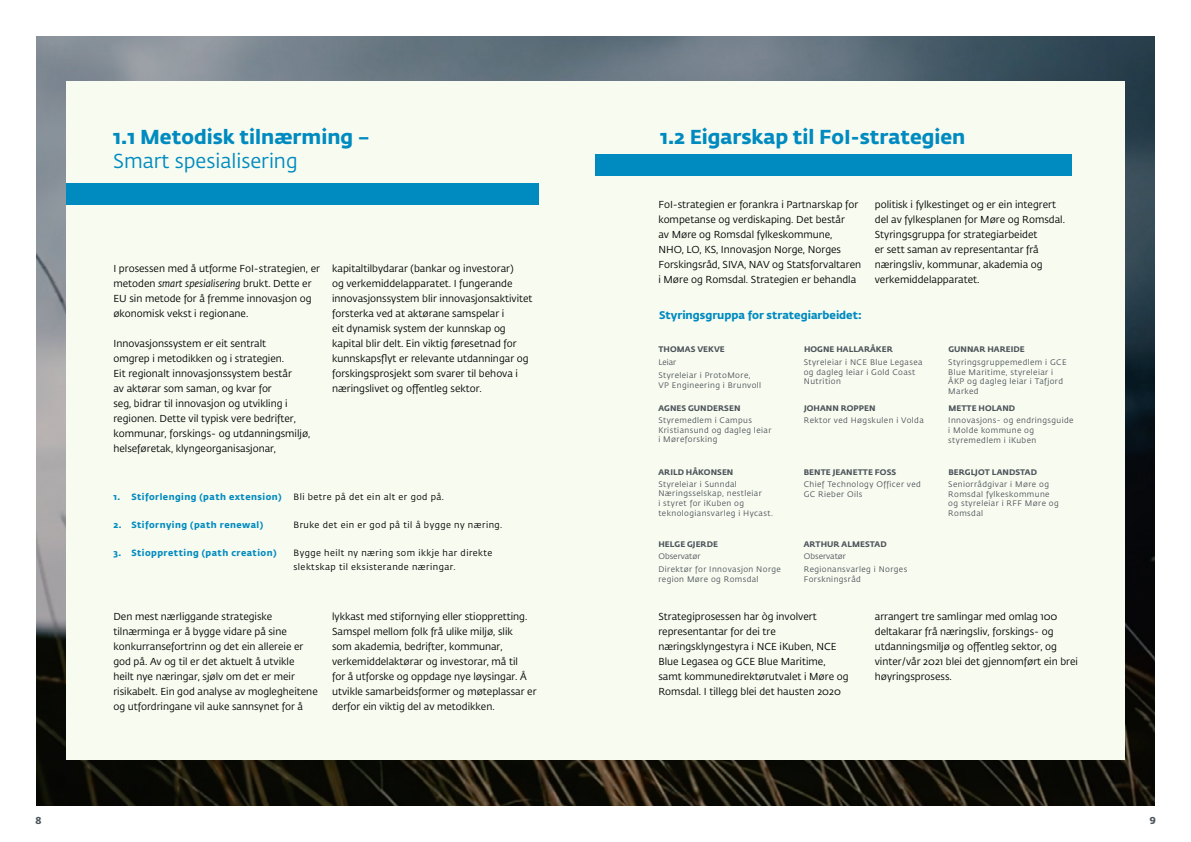
<style>
.page{position:relative;width:1191px;height:842px;background:#fff}
.page>*{position:absolute;margin:0;border:0;box-sizing:border-box;transform-origin:0 0}
.t1{font:700 20px "Fedra Sans Std";color:#008bc0}
.t2{font:20px "Fedra Sans Std";color:#008bc0}
.t3{font:700 11px "Fedra Sans Std";color:#008bc0}
.t4{font:10px/15px "Fedra Sans Std";color:#000101}
.t5{font:700 10px "Fedra Sans Std";color:#4d555b}
.t6{font:9px/14px "Fedra Sans Std";letter-spacing:.05em;color:#000101}
.t7{font:700 9px "Fedra Sans Std";letter-spacing:.05em;color:#008bc0}
.t8{font:8px/9.6px "Fedra Sans Std";letter-spacing:.05em;color:#4d555b}
.t9{font:700 8px "Fedra Sans Std";letter-spacing:.01em;color:#4d555b}
.t10{font:8px "Fedra Sans Std";color:#4d555b}
.s1{font-style:italic}
</style>
<div class="page">
<img style="left:36px;top:36px;width:1119px;height:769px">
<div style="left:66px;top:82px;width:1058px;height:678px;background:#f8fbf0"></div>
<div style="left:66px;top:183px;width:473px;height:21px;background:#008bc0"></div>
<div style="left:595px;top:155px;width:476px;height:21px;background:#008bc0"></div>
<p class="t1" style="left:113px;top:124px;width:258px">1.1 Metodisk tilnærming –</p>
<p class="t2" style="left:113px;top:148px;width:186px">Smart spesialisering</p>
<p class="t4" style="left:113px;top:262px;width:208px">I prosessen med å utforme FoI-strategien, er metoden <span class="s1">smart spesialisering</span> brukt. Dette er EU sin metode for å fremme innovasjon og økonomisk vekst i regionane.</p>
<p class="t4" style="left:113px;top:337px;width:199px">Innovasjonssystem er eit sentralt<br>omgrep i metodikken og i strategien.<br>Eit regionalt innovasjonssystem består<br>av aktørar som saman, og kvar for<br>seg, bidrar til innovasjon og utvikling i regionen. Dette vil typisk vere bedrifter, kommunar, forskings- og utdanningsmiljø, helseføretak, klyngeorganisasjonar,</p>
<p class="t4" style="left:332px;top:262px;width:202px">kapitaltilbydarar (bankar og investorar)<br>og verkemiddelapparatet. I fungerande innovasjonssystem blir innovasjonsaktivitet forsterka ved at aktørane samspelar i<br>eit dynamisk system der kunnskap og kapital blir delt. Ein viktig føresetnad for kunnskapsflyt er relevante utdanningar og forskingsprosjekt som svarer til behova i næringslivet og offentleg sektor.</p>
<p class="t7" style="left:113px;top:491px;width:170px">1. Stiforlenging (path extension)</p>
<p class="t6" style="left:293px;top:490px;width:152px">Bli betre på det ein alt er god på.</p>
<p class="t7" style="left:113px;top:519px;width:151px">2. Stifornying (path renewal)</p>
<p class="t6" style="left:293px;top:518px;width:210px">Bruke det ein er god på til å bygge ny næring.</p>
<p class="t7" style="left:113px;top:547px;width:165px">3. Stioppretting (path creation)</p>
<p class="t6" style="left:293px;top:546px;width:200px">Bygge heilt ny næring som ikkje har direkte slektskap til eksisterande næringar.</p>
<p class="t4" style="left:113px;top:610px;width:206px">Den mest nærliggande strategiske tilnærminga er å bygge vidare på sine konkurransefortrinn og det ein allereie er god på. Av og til er det aktuelt å utvikle<br>heilt nye næringar, sjølv om det er meir risikabelt. Ein god analyse av moglegheitene og utfordringane vil auke sannsynet for å</p>
<p class="t4" style="left:332px;top:610px;width:206px">lykkast med stifornying eller stioppretting.<br>Samspel mellom folk frå ulike miljø, slik<br>som akademia, bedrifter, kommunar, verkemiddelaktørar og investorar, må til<br>for å utforske og oppdage nye løysingar. Å utvikle samarbeidsformer og møteplassar er derfor ein viktig del av metodikken.</p>
<p class="t1" style="left:660px;top:124px;width:307px">1.2 Eigarskap til FoI-strategien</p>
<p class="t4" style="left:658px;top:197px;width:204px">FoI-strategien er forankra i Partnarskap for kompetanse og verdiskaping. Det består<br>av Møre og Romsdal fylkeskommune,<br>NHO, LO, KS, Innovasjon Norge, Norges Forskingsråd, SIVA, NAV og Statsforvaltaren i Møre og Romsdal. Strategien er behandla</p>
<p class="t4" style="left:875px;top:197px;width:192px">politisk i fylkestinget og er ein integrert del av fylkesplanen for Møre og Romsdal.<br>Styringsgruppa for strategiarbeidet<br>er sett saman av representantar frå næringsliv, kommunar, akademia og verkemiddelapparatet.</p>
<p class="t3" style="left:659px;top:308px;width:204px">Styringsgruppa for strategiarbeidet:</p>
<p class="t9" style="left:658px;top:344px;width:68px">THOMAS VEKVE</p>
<p class="t8" style="left:658px;top:357px;width:19px">Leiar</p>
<p class="t8" style="left:658px;top:371px;width:94px">Styreleiar i ProtoMore,</p>
<p class="t8" style="left:658px;top:381px;width:104px">VP Engineering i Brunvoll</p>
<p class="t9" style="left:804px;top:344px;width:90px">HOGNE HALLARÅKER</p>
<p class="t8" style="left:803px;top:358px;width:120px">Styreleiar i NCE Blue Legasea og dagleg leiar i Gold Coast<br>Nutrition</p>
<p class="t9" style="left:948px;top:344px;width:78px">GUNNAR HAREIDE</p>
<p class="t8" style="left:948px;top:358px;width:120px">Styringsgruppemedlem i GCE<br>Blue Maritime, styreleiar i<br>ÅKP og dagleg leiar i Tafjord<br>Marked</p>
<p class="t9" style="left:658px;top:403px;width:83px">AGNES GUNDERSEN</p>
<p class="t8" style="left:658px;top:416px;width:114px">Styremedlem i Campus<br>Kristiansund og dagleg leiar</p>
<p class="t8" style="left:658px;top:435px;width:61px">i Møreforsking</p>
<p class="t9" style="left:658px;top:466px;width:76px">ARILD HÅKONSEN</p>
<p class="t8" style="left:658px;top:479px;width:116px">Styreleiar i Sunndal<br>Næringsselskap, nestleiar<br>i styret for iKuben og teknologiansvarleg i Hycast.</p>
<p class="t9" style="left:804px;top:403px;width:73px">JOHANN ROPPEN</p>
<p class="t8" style="left:803px;top:416px;width:121px">Rektor ved Høgskulen i Volda</p>
<p class="t9" style="left:803px;top:467px;width:94px">BENTE JEANETTE FOSS</p>
<p class="t8" style="left:803px;top:479px;width:119px">Chief Technology Officer ved<br>GC Rieber Oils</p>
<p class="t9" style="left:948px;top:403px;width:68px">METTE HOLAND</p>
<p class="t8" style="left:948px;top:416px;width:127px">Innovasjons- og endringsguide i Molde kommune og styremedlem i iKuben</p>
<p class="t9" style="left:948px;top:467px;width:90px">BERGLJOT LANDSTAD</p>
<p class="t8" style="left:948px;top:479px;width:112px">Seniorrådgivar i Møre og<br>Romsdal fylkeskommune og styreleiar i RFF Møre og<br>Romsdal</p>
<p class="t9" style="left:658px;top:539px;width:61px">HELGE GJERDE</p>
<p class="t10" style="left:658px;top:551px;width:44px">Observatør</p>
<p class="t8" style="left:658px;top:565px;width:124px">Direktør for Innovasjon Norge region Møre og Romsdal</p>
<p class="t9" style="left:804px;top:539px;width:84px">ARTHUR ALMESTAD</p>
<p class="t10" style="left:803px;top:551px;width:44px">Observatør</p>
<p class="t8" style="left:803px;top:565px;width:105px">Regionansvarleg i Norges<br>Forskningsråd</p>
<p class="t4" style="left:658px;top:609px;width:192px">Strategiprosessen har òg involvert representantar for dei tre næringsklyngestyra i NCE iKuben, NCE Blue Legasea og GCE Blue Maritime, samt kommunedirektørutvalet i Møre og Romsdal. I tillegg blei det hausten 2020</p>
<p class="t4" style="left:875px;top:609px;width:205px">arrangert tre samlingar med omlag 100 deltakarar frå næringsliv, forskings- og utdanningsmiljø og offentleg sektor, og vinter/vår 2021 blei det gjennomført ein brei høyringsprosess.</p>
<p class="t5" style="left:36px;top:814px;width:8px">8</p>
<p class="t5" style="left:1149px;top:814px;width:8px">9</p>
</div>
